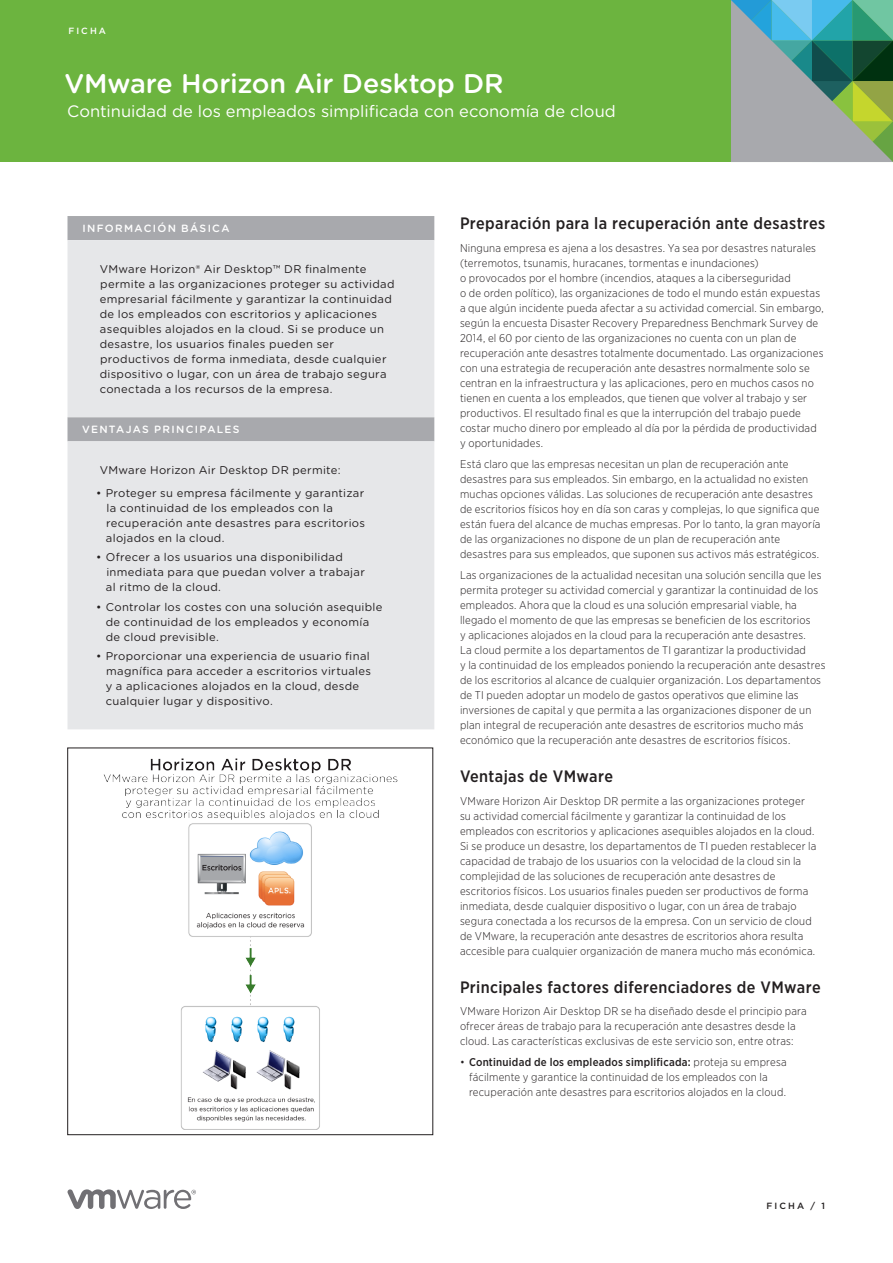
<style>
.page{position:relative;width:893px;height:1263px;background:#fff}
.page>*{position:absolute;margin:0;border:0;box-sizing:border-box;transform-origin:0 0}
._1a_Main_Title{font:500 27px "Gotham Rounded";color:#fff}
._4a_Subhead_1{font:500 16.5px "Gotham Narrow";letter-spacing:.025em;color:#231f20}
._1b_Main_Subtitle{font:16.5px "Gotham Rounded";color:#fff}
._5a_Body{font:300 11.25px/15px "Gotham Narrow";letter-spacing:.015em;color:#231f20}
._3c_Glance_Body_w_bu{font:11.25px/15px "Gotham Rounded";letter-spacing:.025em;color:#231f20}
._3b_Glance_Body{font:11.25px/15px "Gotham Rounded";letter-spacing:.03em;color:#231f20}
._5b_Body_w_bullets{font:300 11.25px/15px "Gotham Narrow";letter-spacing:.015em;color:#231f20}
._3a_Glance_Head{font:500 10.5px "Gotham Rounded";letter-spacing:.125em;color:#fff}
.Folio{font:500 9px "Gotham";letter-spacing:.23em;color:#231f20}
.Document_Type{font:500 9px "Gotham";letter-spacing:.23em;color:#fff}
.s1{font-weight:500}
</style>
<div class="page">
<div style="left:0;top:0;width:893px;height:162px;background:#6cb43f"></div>
<svg style="left:731px;top:0;width:162px;height:162px;background:#78a097"></svg>
<svg style="left:68px;top:1189px;width:128px;height:20px"></svg>
<div style="left:68px;top:216px;width:366px;height:24px;background:#a8a9ad"></div>
<div style="left:68px;top:240px;width:366px;height:489px;background:#e6e7e9"></div>
<img style="left:103px;top:758px;width:294px;height:372px">
<p class="Document_Type" style="left:68px;top:25px;width:39px">FICHA</p>
<p class="_1a_Main_Title" style="left:64px;top:64px;width:441px">VMware Horizon Air Desktop DR</p>
<p class="_1b_Main_Subtitle" style="left:67px;top:100px;width:550px">Continuidad de los empleados simplificada con economía de cloud</p>
<p class="_3a_Glance_Head" style="left:83px;top:221px;width:148px">INFORMACIÓN BÁSICA</p>
<p class="_3b_Glance_Body" style="left:100px;top:261px;width:296px">VMware Horizon® Air Desktop™ DR finalmente permite a las organizaciones proteger su actividad empresarial fácilmente y garantizar la continuidad de los empleados con escritorios y aplicaciones asequibles alojados en la cloud. Si se produce un desastre, los usuarios finales pueden ser productivos de forma inmediata, desde cualquier dispositivo o lugar, con un área de trabajo segura conectada a los recursos de la empresa.</p>
<p class="_3a_Glance_Head" style="left:82px;top:422px;width:159px">VENTAJAS PRINCIPALES</p>
<p class="_3b_Glance_Body" style="left:100px;top:462px;width:242px">VMware Horizon Air Desktop DR permite:</p>
<p class="_3c_Glance_Body_w_bu" style="left:106px;top:485px;width:261px;text-indent:-10px">• Proteger su empresa fácilmente y garantizar la continuidad de los empleados con la recuperación ante desastres para escritorios alojados en la cloud.</p>
<p class="_3c_Glance_Body_w_bu" style="left:106px;top:549px;width:260px;text-indent:-10px">• Ofrecer a los usuarios una disponibilidad inmediata para que puedan volver a trabajar al ritmo de la cloud.</p>
<p class="_3c_Glance_Body_w_bu" style="left:106px;top:599px;width:278px;text-indent:-9px">• Controlar los costes con una solución asequible de continuidad de los empleados y economía de cloud previsible.</p>
<p class="_3c_Glance_Body_w_bu" style="left:106px;top:648px;width:267px;text-indent:-10px">• Proporcionar una experiencia de usuario final magnífica para acceder a escritorios virtuales y a aplicaciones alojados en la cloud, desde cualquier lugar y dispositivo.</p>
<p class="_4a_Subhead_1" style="left:460px;top:213px;width:367px">Preparación para la recuperación ante desastres</p>
<p class="_5a_Body" style="left:460px;top:240px;width:365px">Ninguna empresa es ajena a los desastres. Ya sea por desastres naturales (terremotos, tsunamis, huracanes, tormentas e inundaciones)<br>o provocados por el hombre (incendios, ataques a la ciberseguridad<br>o de orden político), las organizaciones de todo el mundo están expuestas a que algún incidente pueda afectar a su actividad comercial. Sin embargo, según la encuesta Disaster Recovery Preparedness Benchmark Survey de 2014, el 60 por ciento de las organizaciones no cuenta con un plan de recuperación ante desastres totalmente documentado. Las organizaciones con una estrategia de recuperación ante desastres normalmente solo se centran en la infraestructura y las aplicaciones, pero en muchos casos no tienen en cuenta a los empleados, que tienen que volver al trabajo y ser productivos. El resultado final es que la interrupción del trabajo puede costar mucho dinero por empleado al día por la pérdida de productividad y oportunidades.</p>
<p class="_5a_Body" style="left:460px;top:456px;width:362px">Está claro que las empresas necesitan un plan de recuperación ante desastres para sus empleados. Sin embargo, en la actualidad no existen muchas opciones válidas. Las soluciones de recuperación ante desastres de escritorios físicos hoy en día son caras y complejas, lo que significa que están fuera del alcance de muchas empresas. Por lo tanto, la gran mayoría de las organizaciones no dispone de un plan de recuperación ante desastres para sus empleados, que suponen sus activos más estratégicos.</p>
<p class="_5a_Body" style="left:460px;top:567px;width:367px">Las organizaciones de la actualidad necesitan una solución sencilla que les permita proteger su actividad comercial y garantizar la continuidad de los empleados. Ahora que la cloud es una solución empresarial viable, ha llegado el momento de que las empresas se beneficien de los escritorios<br>y aplicaciones alojados en la cloud para la recuperación ante desastres.<br>La cloud permite a los departamentos de TI garantizar la productividad<br>y la continuidad de los empleados poniendo la recuperación ante desastres de los escritorios al alcance de cualquier organización. Los departamentos de TI pueden adoptar un modelo de gastos operativos que elimine las inversiones de capital y que permita a las organizaciones disponer de un plan integral de recuperación ante desastres de escritorios mucho más económico que la recuperación ante desastres de escritorios físicos.</p>
<p class="_4a_Subhead_1" style="left:460px;top:766px;width:155px">Ventajas de VMware</p>
<p class="_5a_Body" style="left:460px;top:793px;width:358px">VMware Horizon Air Desktop DR permite a las organizaciones proteger su actividad comercial fácilmente y garantizar la continuidad de los empleados con escritorios y aplicaciones asequibles alojados en la cloud.<br>Si se produce un desastre, los departamentos de TI pueden restablecer la capacidad de trabajo de los usuarios con la velocidad de la cloud sin la complejidad de las soluciones de recuperación ante desastres de escritorios físicos. Los usuarios finales pueden ser productivos de forma inmediata, desde cualquier dispositivo o lugar, con un área de trabajo segura conectada a los recursos de la empresa. Con un servicio de cloud de VMware, la recuperación ante desastres de escritorios ahora resulta accesible para cualquier organización de manera mucho más económica.</p>
<p class="_4a_Subhead_1" style="left:460px;top:976px;width:362px">Principales factores diferenciadores de VMware</p>
<p class="_5a_Body" style="left:460px;top:1003px;width:348px">VMware Horizon Air Desktop DR se ha diseñado desde el principio para ofrecer áreas de trabajo para la recuperación ante desastres desde la cloud. Las características exclusivas de este servicio son, entre otras:</p>
<p class="_5b_Body_w_bullets" style="left:469px;top:1054px;width:319px;text-indent:-9px">• <span class="s1">Continuidad de los empleados simplificada:</span> proteja su empresa fácilmente y garantice la continuidad de los empleados con la recuperación ante desastres para escritorios alojados en la cloud.</p>
<p class="Folio" style="left:767px;top:1200px;width:60px">FICHA / 1</p>
</div>
